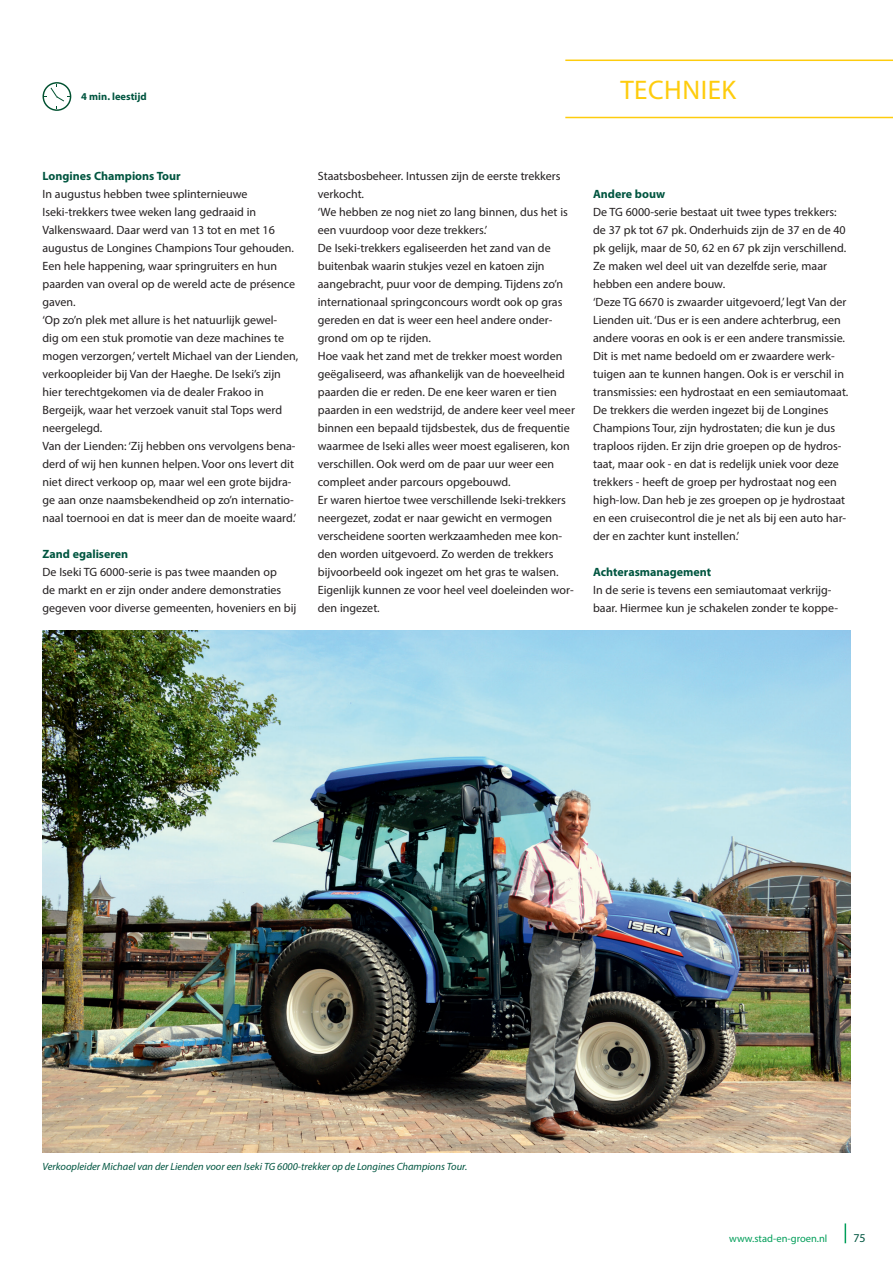
<style>
.page{position:relative;width:893px;height:1263px;background:#fff}
.page>*{position:absolute;margin:0;border:0;box-sizing:border-box;transform-origin:0 0}
.t1{font:27px "Myriad Pro";letter-spacing:.02em;color:#fecc0d}
.t2{font:12px/18px "Myriad Pro";color:#231f20}
.t3{font:700 12px "Myriad Pro";color:#005540}
.t4{font:12px "Myriad Pro";color:#005540}
.t5{font:italic 10.5px "Myriad Pro";color:#005540}
.t6{font:10.5px "Myriad Pro";color:#009e59}
.t7{font:700 10.5px "Myriad Pro";color:#005540}
</style>
<div class="page">
<svg style="left:845px;top:1223px;width:1px;height:20px"></svg>
<hr style="left:565px;top:117px;width:328px;height:1px;background:#fecc0d">
<hr style="left:565px;top:60px;width:328px;height:1px;background:#fecc0d">
<svg style="left:43px;top:82px;width:28px;height:29px"></svg>
<img style="left:43px;top:630px;width:807px;height:522px">
<p class="t7" style="left:81px;top:90px;width:67px">4 min. leestijd</p>
<h1 class="t1" style="left:620px;top:73px;width:117px">techniek</h1>
<p class="t3" style="left:43px;top:168px;width:140px">Longines Champions Tour</p>
<p class="t2" style="left:43px;top:185px;width:257px">In augustus hebben twee splinternieuwe Iseki-trekkers twee weken lang gedraaid in Valkenswaard. Daar werd van 13 tot en met 16 augustus de Longines Champions Tour gehouden.<br>Een hele happening, waar springruiters en hun paarden van overal op de wereld acte de présence gaven.<br>‘Op zo’n plek met allure is het natuurlijk gewel-<br>dig om een stuk promotie van deze machines te mogen verzorgen,’ vertelt Michael van der Lienden, verkoopleider bij Van der Haeghe. De Iseki’s zijn hier terechtgekomen via de dealer Frakoo in Bergeijk, waar het verzoek vanuit stal Tops werd neergelegd.<br>Van der Lienden: ‘Zij hebben ons vervolgens bena&shy;derd of wij hen kunnen helpen. Voor ons levert dit niet direct verkoop op, maar wel een grote bijdra&shy;ge aan onze naamsbekendheid op zo’n internatio&shy;naal toernooi en dat is meer dan de moeite waard.’</p>
<p class="t3" style="left:43px;top:546px;width:87px">Zand egaliseren</p>
<p class="t2" style="left:43px;top:563px;width:255px">De Iseki TG 6000-serie is pas twee maanden op<br>de markt en er zijn onder andere demonstraties gegeven voor diverse gemeenten, hoveniers en bij</p>
<p class="t2" style="left:318px;top:167px;width:259px">Staatsbosbeheer. Intussen zijn de eerste trekkers verkocht.<br>‘We hebben ze nog niet zo lang binnen, dus het is een vuurdoop voor deze trekkers.’<br>De Iseki-trekkers egaliseerden het zand van de buitenbak waarin stukjes vezel en katoen zijn aangebracht, puur voor de demping. Tijdens zo’n internationaal springconcours wordt ook op gras gereden en dat is weer een heel andere onder&shy;grond om op te rijden.<br>Hoe vaak het zand met de trekker moest worden geëgaliseerd, was afhankelijk van de hoeveelheid paarden die er reden. De ene keer waren er tien paarden in een wedstrijd, de andere keer veel meer binnen een bepaald tijdsbestek, dus de frequentie waarmee de Iseki alles weer moest egaliseren, kon verschillen. Ook werd om de paar uur weer een compleet ander parcours opgebouwd.<br>Er waren hiertoe twee verschillende Iseki-trekkers neergezet, zodat er naar gewicht en vermogen verscheidene soorten werkzaamheden mee kon&shy;den worden uitgevoerd. Zo werden de trekkers bijvoorbeeld ook ingezet om het gras te walsen.<br>Eigenlijk kunnen ze voor heel veel doeleinden wor&shy;den ingezet.</p>
<p class="t3" style="left:593px;top:186px;width:74px">Andere bouw</p>
<p class="t2" style="left:593px;top:203px;width:257px">De TG 6000-serie bestaat uit twee types trekkers: de 37 pk tot 67 pk. Onderhuids zijn de 37 en de 40 pk gelijk, maar de 50, 62 en 67 pk zijn verschillend.<br>Ze maken wel deel uit van dezelfde serie, maar hebben een andere bouw.<br>‘Deze TG 6670 is zwaarder uitgevoerd,’ legt Van der Lienden uit. ‘Dus er is een andere achterbrug, een andere vooras en ook is er een andere transmissie.<br>Dit is met name bedoeld om er zwaardere werk&shy;tuigen aan te kunnen hangen. Ook is er verschil in transmissies: een hydrostaat en een semiautomaat.<br>De trekkers die werden ingezet bij de Longines Champions Tour, zijn hydrostaten; die kun je dus traploos rijden. Er zijn drie groepen op de hydros&shy;taat, maar ook - en dat is redelijk uniek voor deze trekkers - heeft de groep per hydrostaat nog een high-low. Dan heb je zes groepen op je hydrostaat en een cruisecontrol die je net als bij een auto har&shy;der en zachter kunt instellen.’</p>
<p class="t3" style="left:593px;top:564px;width:120px">Achterasmanagement</p>
<p class="t2" style="left:593px;top:581px;width:246px">In de serie is tevens een semiautomaat verkrijg&shy;baar. Hiermee kun je schakelen zonder te koppe-</p>
<p class="t5" style="left:43px;top:1160px;width:426px">Verkoopleider Michael van der Lienden voor een Iseki TG 6000-trekker op de Longines Champions Tour.</p>
<p class="t6" style="left:729px;top:1232px;width:100px">www.stad-en-groen.nl</p>
<p class="t4" style="left:853px;top:1231px;width:14px">75</p>
</div>
